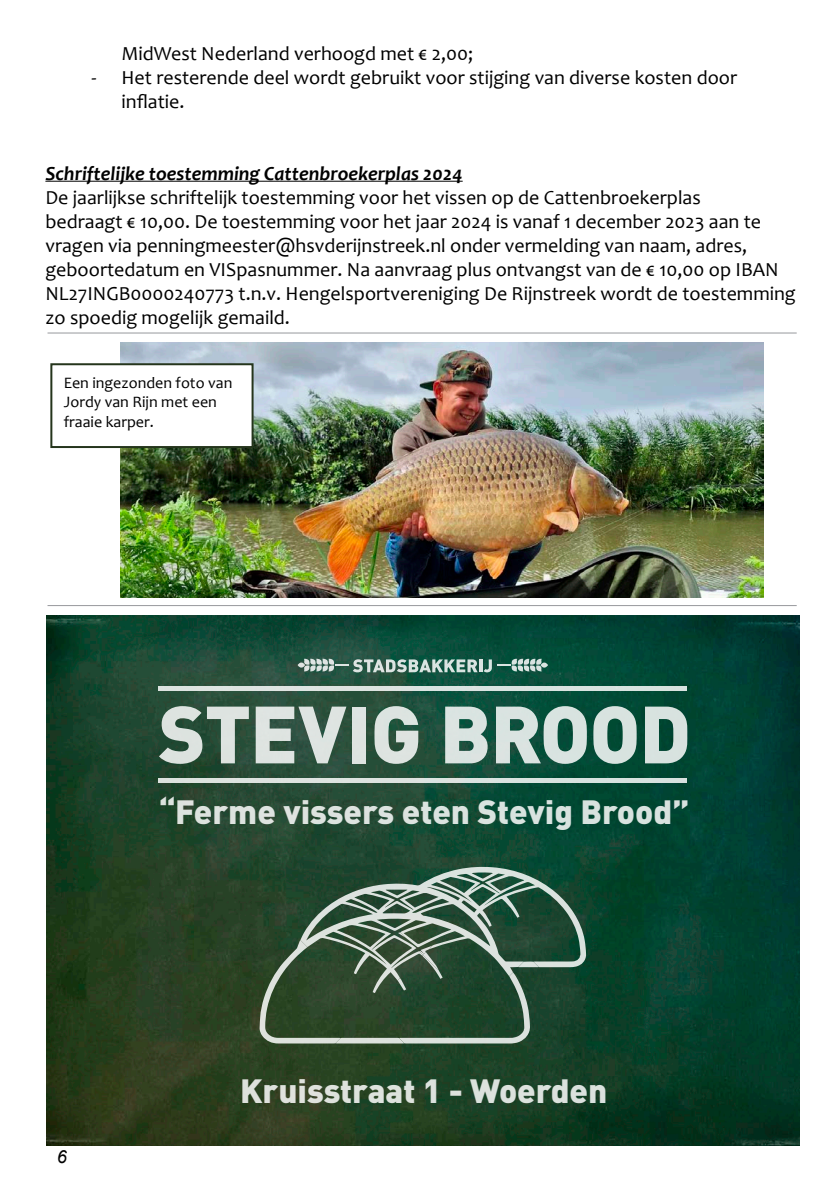
<style>
.page{position:relative;width:840px;height:1191px;background:#fff}
.page>*{position:absolute;margin:0;border:0;box-sizing:border-box;transform-origin:0 0}
.t1{font:900 33.2px "DIN Pro";color:#fff}
.t2{font:20px/24px "Candara";color:#000}
.t3{font:italic 700 20px "Candara";color:#000}
.t4{font:italic 18px "Arial";color:#000}
.t5{font:16px/19.2px "Candara";color:#000}
</style>
<div class="page">
<img style="left:46px;top:615px;width:753px;height:530px">
<svg style="left:159px;top:706px;width:90px;height:58px;background:#82978b"></svg>
<svg style="left:255px;top:706px;width:91px;height:57px;background:#94a59d"></svg>
<div style="left:352px;top:706px;width:14px;height:57px;background:#dee3e0"></div>
<svg style="left:374px;top:706px;width:44px;height:58px;background:#9eb2a8"></svg>
<svg style="left:445px;top:706px;width:42px;height:57px;background:#b6c9c3"></svg>
<svg style="left:495px;top:706px;width:91px;height:58px;background:#92b0a8"></svg>
<svg style="left:592px;top:706px;width:44px;height:58px;background:#8dada3"></svg>
<svg style="left:644px;top:706px;width:43px;height:57px;background:#9db7af"></svg>
<svg style="left:297px;top:658px;width:250px;height:14px;background:#71958a"></svg>
<hr style="left:158px;top:778px;width:529px;height:4px;background:#dce3e0">
<div style="left:158px;top:686px;width:529px;height:5px;background:#dbe4e1"></div>
<svg style="left:259px;top:866px;width:327px;height:177px;background:#42604b"></svg>
<hr style="left:47px;top:605px;width:749px;height:1px;background:#97989c">
<hr style="left:45px;top:181px;width:417px;height:1px;background:#000">
<img style="left:120px;top:342px;width:643px;height:255px">
<hr style="left:47px;top:332px;width:749px;height:1px;background:#97989c">
<div style="left:51px;top:364px;width:201px;height:83px;background:#fff"></div>
<div style="left:50px;top:363px;width:203px;height:85px;border:2px solid #25351c"></div>
<p class="t2" style="left:121px;top:41px;width:353px">MidWest Nederland verhoogd met € 2,00;</p>
<p class="t2" style="left:121px;top:65px;width:616px;text-indent:-30px">- Het resterende deel wordt gebruikt voor stijging van diverse kosten door inflatie.</p>
<p class="t3" style="left:45px;top:161px;width:418px">Schriftelijke toestemming Cattenbroekerplas 2024</p>
<p class="t2" style="left:45px;top:185px;width:751px">De jaarlijkse schriftelijk toestemming voor het vissen op de Cattenbroekerplas<br>bedraagt € 10,00. De toestemming voor het jaar 2024 is vanaf 1 december 2023 aan te vragen via penningmeester@hsvderijnstreek.nl onder vermelding van naam, adres, geboortedatum en VISpasnummer. Na aanvraag plus ontvangst van de € 10,00 op IBAN NL27INGB0000240773 t.n.v. Hengelsportvereniging De Rijnstreek wordt de toestemming zo spoedig mogelijk gemaild.</p>
<p class="t5" style="left:64px;top:373px;width:170px">Een ingezonden foto van<br>Jordy van Rijn met een fraaie karper.</p>
<h1 class="t1" style="left:158px;top:789px;width:532px">“Ferme vissers eten Stevig Brood”</h1>
<p class="t4" style="left:57px;top:1145px;width:12px">6</p>
<h1 class="t1" style="left:240px;top:1068px;width:368px">Kruisstraat 1 - Woerden</h1>
</div>
